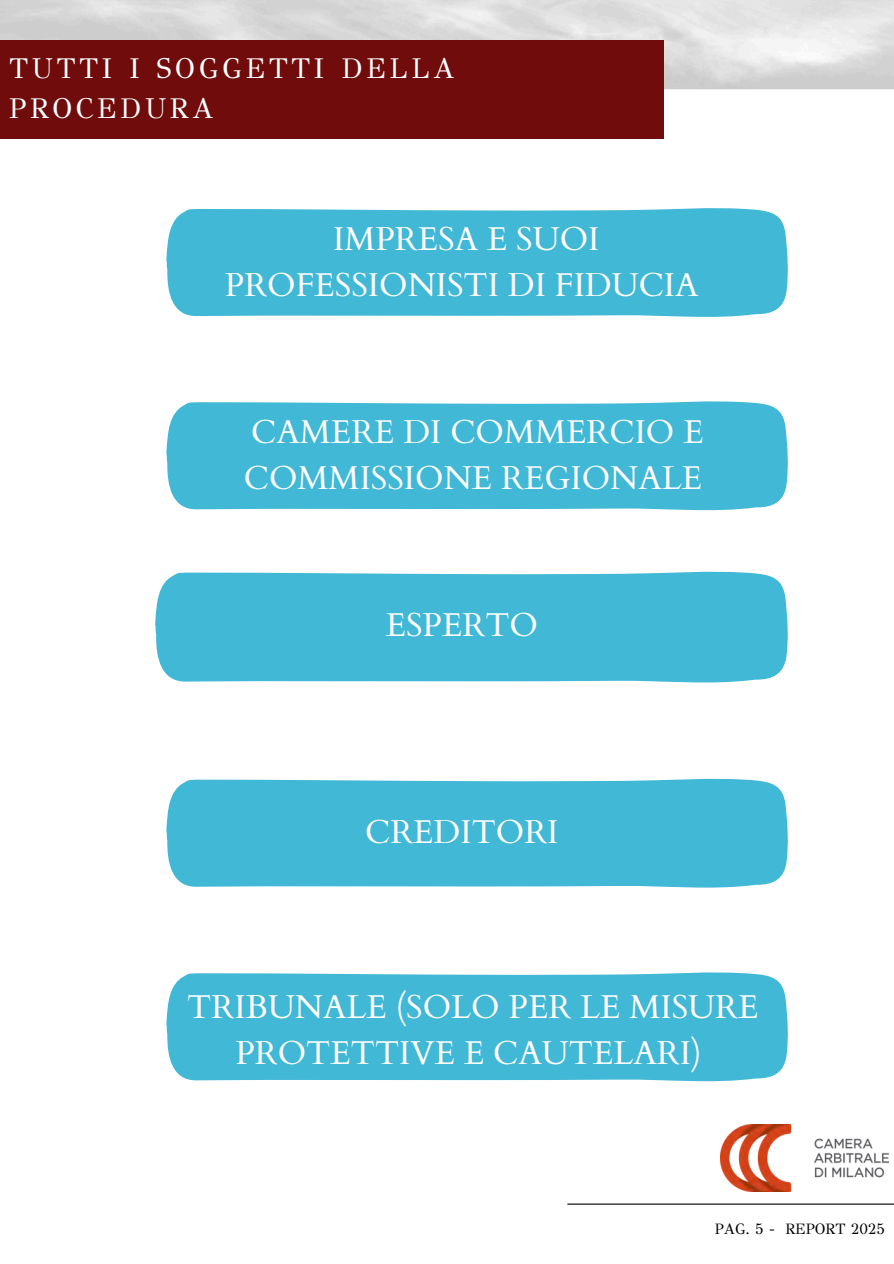
<style>
.page{position:relative;width:894px;height:1264px;background:#fff}
.page>*{position:absolute;margin:0;border:0;box-sizing:border-box;transform-origin:0 0}
.t1{font:33px/46.2px "Cardo";color:#fff;text-align:center}
.t2{font:33px/46.2px "Cardo";color:#fbfdfc}
.t3{font:28.5px/39.3px "GFS Didot";letter-spacing:.12em;color:#fff}
.t4{font:15px "GFS Didot";color:#000}
</style>
<div class="page">
<hr style="left:567px;top:1203px;width:326px;height:1px;background:#000">
<img style="left:720px;top:1124px;width:168px;height:67px">
<div style="left:0;top:40px;width:664px;height:98px;background:#700c0c"></div>
<div style="left:166px;top:208px;width:622px;height:109px;background:#41b8d5"></div>
<div style="left:166px;top:401px;width:622px;height:110px;background:#41b8d5"></div>
<div style="left:166px;top:778px;width:622px;height:110px;background:#41b8d5"></div>
<div style="left:155px;top:571px;width:633px;height:112px;background:#41b8d5"></div>
<div style="left:166px;top:972px;width:622px;height:110px;background:#41b8d5"></div>
<h2 class="t3" style="left:9px;top:49px;width:446px">TUTTI I SOGGETTI DELLA<br>PROCEDURA</h2>
<h1 class="t1" style="left:225px;top:216px;width:475px">IMPRESA E SUOI<br>PROFESSIONISTI DI FIDUCIA</h1>
<p class="t2" style="left:244px;top:409px;width:461px">CAMERE DI COMMERCIO E<br>COMMISSIONE REGIONALE</p>
<h1 class="t1" style="left:385px;top:602px;width:154px">ESPERTO</h1>
<p class="t1" style="left:365px;top:809px;width:195px">CREDITORI</p>
<h1 class="t1" style="left:187px;top:984px;width:572px">TRIBUNALE (SOLO PER LE MISURE<br>PROTETTIVE E CAUTELARI)</h1>
<p class="t4" style="left:714px;top:1219px;width:172px">PAG. 5 - REPORT 2025</p>
</div>
